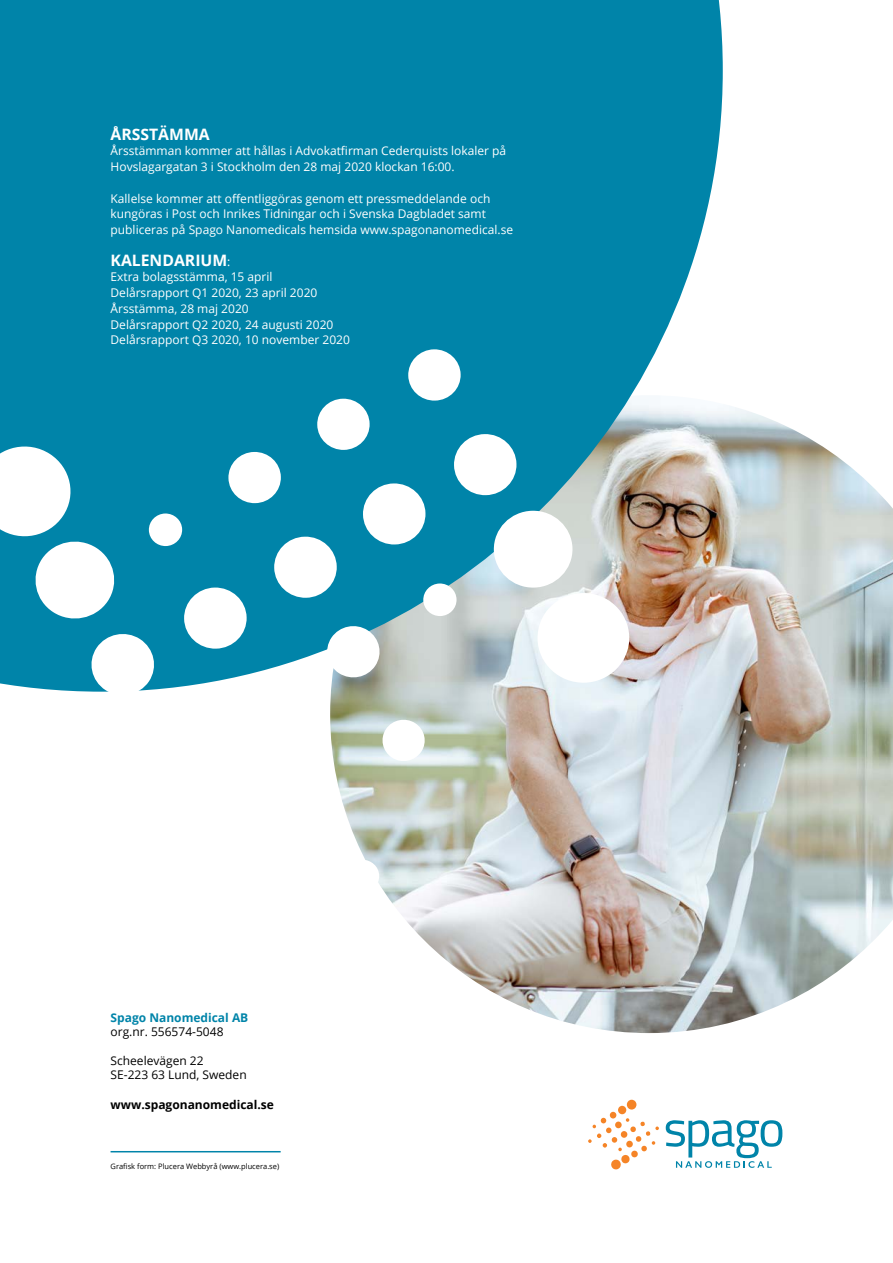
<style>
.page{position:relative;width:893px;height:1263px;background:#fff}
.page>*{position:absolute;margin:0;border:0;box-sizing:border-box;transform-origin:0 0}
.t1{font:700 15.75px "Open Sans";color:#fff}
.t2{font:12px/15.8px "Open Sans";color:#fff}
.t3{font:12px/14.4px "Open Sans";color:#000}
.t4{font:700 12px "Open Sans";color:#000}
.t5{font:700 12px "Open Sans";color:#0084a9}
.t6{font:7.5px "Open Sans";color:#000}
.s1{font-weight:400;font-size:12px}
</style>
<div class="page">
<img style="left:330px;top:406px;width:563px;height:627px">
<svg style="left:0;top:0;width:723px;height:692px;background:#1b8dac"></svg>
<svg style="left:493px;top:510px;width:137px;height:173px"></svg>
<svg style="left:454px;top:434px;width:63px;height:62px"></svg>
<div style="left:408px;top:349px;width:53px;height:52px;background:#fff;border-radius:50%"></div>
<svg style="left:363px;top:483px;width:63px;height:62px"></svg>
<div style="left:317px;top:398px;width:53px;height:52px;background:#fff;border-radius:50%"></div>
<div style="left:423px;top:583px;width:34px;height:33px;background:#fff;border-radius:50%"></div>
<div style="left:149px;top:513px;width:33px;height:33px;background:#fff;border-radius:50%"></div>
<div style="left:346px;top:859px;width:33px;height:33px;background:#fff;border-radius:50%"></div>
<svg style="left:274px;top:536px;width:63px;height:62px"></svg>
<div style="left:228px;top:452px;width:53px;height:51px;background:#fff;border-radius:50%"></div>
<svg style="left:323px;top:622px;width:60px;height:59px"></svg>
<svg style="left:380px;top:717px;width:48px;height:47px"></svg>
<div style="left:184px;top:587px;width:63px;height:62px;background:#fff;border-radius:50%"></div>
<svg style="left:233px;top:673px;width:60px;height:19px"></svg>
<svg style="left:330px;top:768px;width:7px;height:47px"></svg>
<svg style="left:0;top:440px;width:120px;height:184px"></svg>
<svg style="left:87px;top:630px;width:71px;height:62px"></svg>
<svg style="left:666px;top:1120px;width:116px;height:48px"></svg>
<div style="left:627px;top:1100px;width:9px;height:9px;background:#f58427;border-radius:50%"></div>
<div style="left:618px;top:1106px;width:8px;height:8px;background:#f58427;border-radius:50%"></div>
<svg style="left:588px;top:1112px;width:71px;height:57px"></svg>
<hr style="left:111px;top:1151px;width:170px;height:1px;background:#0084a9">
<h1 class="t1" style="left:111px;top:123px;width:101px">ÅRSSTÄMMA</h1>
<p class="t2" style="left:111px;top:143px;width:397px">Årsstämman kommer att hållas i Advokatfirman Cederquists lokaler på<br>Hovslagargatan 3 i Stockholm den 28 maj 2020 klockan 16:00.</p>
<p class="t2" style="left:111px;top:190px;width:404px">Kallelse kommer att offentliggöras genom ett pressmeddelande och kungöras i Post och Inrikes Tidningar och i Svenska Dagbladet samt publiceras på Spago Nanomedicals hemsida www.spagonanomedical.se</p>
<h1 class="t1" style="left:111px;top:249px;width:121px">KALENDARIUM<span class="s1">:</span></h1>
<p class="t2" style="left:111px;top:269px;width:241px">Extra bolagsstämma, 15 april Delårsrapport Q1 2020, 23 april 2020<br>Årsstämma, 28 maj 2020<br>Delårsrapport Q2 2020, 24 augusti 2020<br>Delårsrapport Q3 2020, 10 november 2020</p>
<p class="t5" style="left:111px;top:1009px;width:139px">Spago Nanomedical AB</p>
<p class="t3" style="left:111px;top:1024px;width:114px">org.nr. 556574-5048</p>
<p class="t3" style="left:111px;top:1053px;width:138px">Scheelevägen 22<br>SE-223 63 Lund, Sweden</p>
<p class="t4" style="left:111px;top:1096px;width:165px">www.spagonanomedical.se</p>
<p class="t6" style="left:111px;top:1161px;width:170px">Grafisk form: Plucera Webbyrå (www.plucera.se)</p>
</div>
